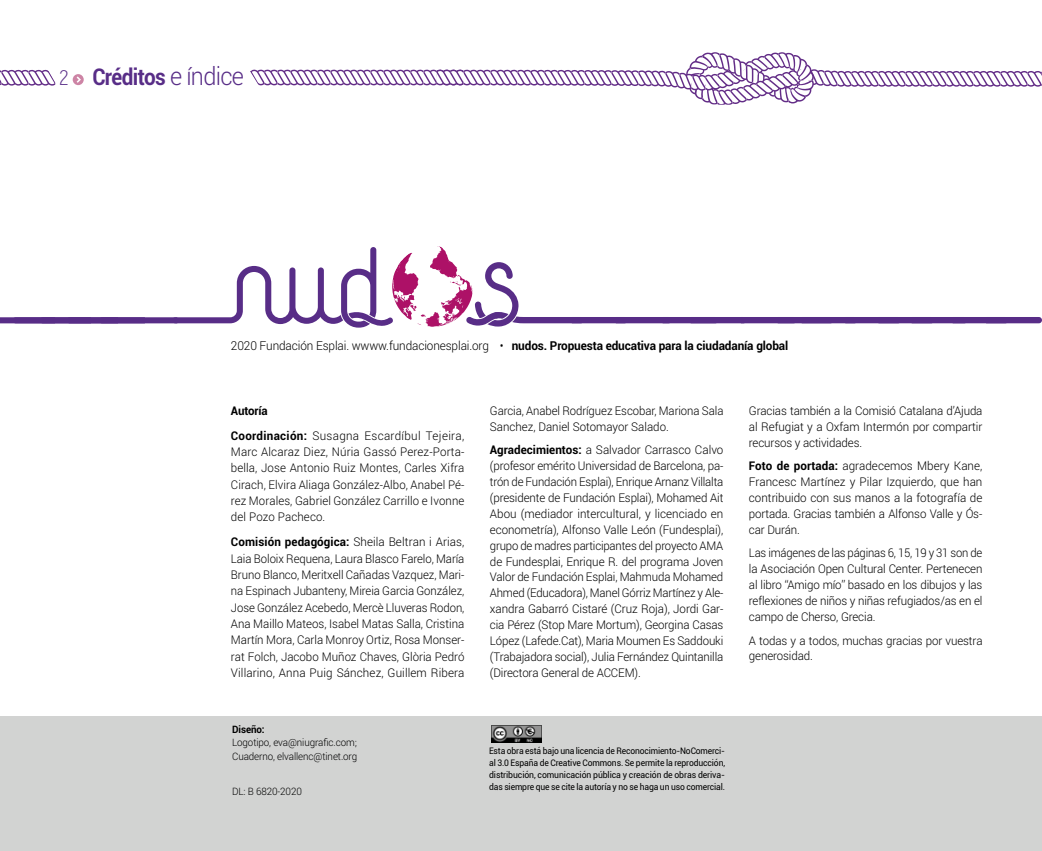
<style>
.page{position:relative;width:1042px;height:851px;background:#fff}
.page>*{position:absolute;margin:0;border:0;box-sizing:border-box;transform-origin:0 0}
.t1{font:700 22.95px "Roboto";letter-spacing:-.03em;color:#582d87;scale:.9 1}
.t2{font:700 12.3px "Roboto";letter-spacing:-.01em;color:#000;scale:.96 1}
.t3{font:300 12px/15.9px "Roboto";letter-spacing:-.005em;color:#000;text-align:justify}
.t4{font:300 12px/16.4px "Roboto";letter-spacing:-.005em;color:#000;text-align:justify;scale:.96 1}
.t5{font:300 12px/15.9px "Roboto";letter-spacing:-.005em;color:#000;text-align:justify;scale:.94 1}
.t6{font:300 12px/15.9px "Roboto";letter-spacing:-.005em;color:#000;scale:.95 1}
.t7{font:300 12px/24.9px "Roboto";letter-spacing:.025em;color:#000}
.t8{font:300 10.2px/13.5px "Roboto";letter-spacing:-.01em;color:#000;scale:.96 1}
.t9{font:700 10.2px "Roboto";color:#000;scale:.96 1}
.t10{font:9px/12px "Roboto";letter-spacing:-.015em;color:#000;text-align:justify;scale:.94 1}
.s1{font-family:"Akrobat";font-weight:300;font-size:21px}
.s2{font-weight:300;font-size:24.9px}
.s3{font-weight:300}
.s4{font-weight:700}
</style>
<div class="page">
<svg style="left:0;top:70px;width:56px;height:16px"></svg>
<div style="left:0;top:716px;width:1042px;height:134px;background:#d2d3d2"></div>
<div style="left:73px;top:74px;width:11px;height:11px;background:#cd84a5;border-radius:50%"></div>
<svg style="left:77px;top:76px;width:4px;height:7px"></svg>
<img style="left:491px;top:725px;width:50px;height:17px">
<svg style="left:0;top:246px;width:1042px;height:81px"></svg>
<svg style="left:250px;top:52px;width:792px;height:53px"></svg>
<h1 class="t1" style="left:60px;top:61px;width:206px"><span class="s1">2</span> Créditos <span class="s2">e índice</span></h1>
<p class="t2" style="left:231px;top:337px;width:582px"><span class="s3">2020 Fundación esplai. wwww.fundacionesplai.org •</span> nudos. Propuesta educativa para la ciudadanía global</p>
<p class="t7" style="left:231px;top:397px;width:235px"><span class="s4">Autoría<br>Coordinación:</span> Susagna Escardíbul Tejeira,</p>
<p class="t4" style="left:231px;top:443px;width:245px">Marc Alcaraz Diez, Núria Gassó Perez-Porta&shy;bella, Jose Antonio Ruiz Montes, Carles Xifra Cirach, Elvira Aliaga González-Albo, Anabel Pé&shy;rez Morales, Gabriel González Carrillo e Ivonne del Pozo Pacheco.</p>
<p class="t3" style="left:231px;top:533px;width:235px;line-height:16.4px"><span class="s4">Comisión pedagógica:</span> Sheila Beltran i Arias, Laia Boloix Requena, Laura Blasco Farelo, María Bruno Blanco, Meritxell Cañadas Vazquez, Mari&shy;na Espinach Jubanteny, Mireia Garcia González, Jose González Acebedo, Mercè Lluveras Rodon, Ana Maillo Mateos, Isabel Matas Salla, Cristina Martín Mora, Carla Monroy Ortiz, Rosa Monser&shy;rat Folch, Jacobo Muñoz Chaves, Glòria Pedró Villarino, Anna Puig Sánchez, Guillem Ribera</p>
<p class="t9" style="left:232px;top:721px;width:35px">Diseño:</p>
<p class="t8" style="left:232px;top:735px;width:132px">Logotipo, eva@niugrafic.com;<br>Cuaderno, elvallenc@tinet.org</p>
<p class="t8" style="left:232px;top:784px;width:74px">DL: B 6820-2020</p>
<p class="t6" style="left:490px;top:402px;width:247px">Garcia, Anabel Rodríguez Escobar, Mariona Sala<br>Sanchez, Daniel Sotomayor Salado.</p>
<p class="t3" style="left:490px;top:441px;width:235px"><span class="s4">Agradecimientos:</span> a Salvador Carrasco Calvo (profesor emérito Universidad de Barcelona, pa&shy;trón de Fundación Esplai), Enrique Arnanz Villalta (presidente de Fundación Esplai), Mohamed Ait Abou (mediador intercultural, y licenciado en econometría), Alfonso Valle León (Fundesplai), grupo de madres participantes del proyecto AMA de Fundesplai, Enrique R. del programa Joven Valor de Fundación Esplai, Mahmuda Mohamed Ahmed (Educadora), Manel Górriz Martínez y Ale&shy;xandra Gabarró Cistaré (Cruz Roja), Jordi Gar&shy;cia Pérez (Stop Mare Mortum), Georgina Casas López (Lafede.Cat), Maria Moumen Es Saddouki (Trabajadora social), Julia Fernández Quintanilla (Directora General de ACCEM).</p>
<p class="t4" style="left:749px;top:402px;width:245px;line-height:15.9px">Gracias también a la Comisió Catalana d’Ajuda al Refugiat y a Oxfam Intermón por compartir recursos y actividades.</p>
<p class="t3" style="left:749px;top:457px;width:235px"><span class="s4">Foto de portada:</span> agradecemos Mbery Kane, Francesc Martínez y Pilar Izquierdo, que han contribuido con sus manos a la fotografía de portada. Gracias también a Alfonso Valle y Ós&shy;car Durán.</p>
<p class="t5" style="left:749px;top:544px;width:250px">Las imágenes de las páginas 6, 15, 19 y 31 son de la Asociación Open Cultural Center. Pertenecen al libro “Amigo mío” basado en los dibujos y las reflexiones de niños y niñas refugiados/as en el campo de Cherso, Grecia.</p>
<p class="t4" style="left:749px;top:631px;width:245px;line-height:15.9px">A todas y a todos, muchas gracias por vuestra generosidad.</p>
<p class="t10" style="left:489px;top:744px;width:253px">Esta obra está bajo una licencia de Reconocimiento-NoComerci&shy;al 3.0 España de Creative Commons. Se permite la reproducción, distribución, comunicación pública y creación de obras deriva&shy;das siempre que se cite la autoría y no se haga un uso comercial.</p>
</div>
